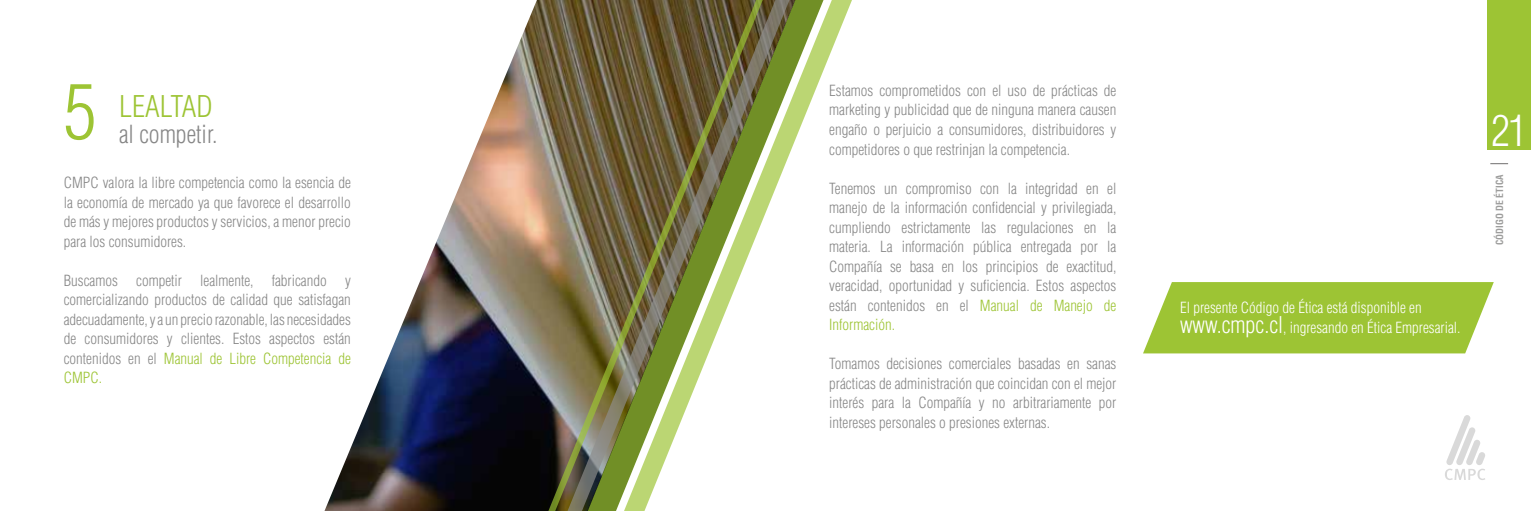
<style>
.page{position:relative;width:1531px;height:511px;background:#fff}
.page>*{position:absolute;margin:0;border:0;box-sizing:border-box;transform-origin:0 0}
.t1{font:300 condensed 75px "Helvetica LT Std";color:#9dc434}
.t2{font:300 condensed 42.15px "Helvetica LT Std";color:#fff}
.t3{font:300 condensed 29.25px "Helvetica LT Std";color:#9dc434}
.t4{font:300 condensed 24.3px "Helvetica LT Std";color:#878787}
.t5{font:300 condensed 15px/19.5px "Helvetica LT Std";color:#878787;text-align:justify}
.t6{font:300 condensed 15px/19.5px "Helvetica LT Std";color:#fff}
.t7{font:700 condensed 9.6px "Helvetica LT Std";color:#9d9d9c}
.s1{color:#9dc434}
.s2{font-size:22.5px}
</style>
<div class="page">
<div style="left:1487px;top:0;width:44px;height:150px;background:#9dc434"></div>
<svg style="left:1490px;top:163px;width:18px;height:1px"></svg>
<svg style="left:1445px;top:415px;width:40px;height:64px"></svg>
<img style="left:325px;top:0;width:214px;height:510px">
<svg style="left:539px;top:0;width:19px;height:510px;background:#72654f"></svg>
<img style="left:558px;top:0;width:57px;height:510px">
<svg style="left:615px;top:0;width:237px;height:510px"></svg>
<svg style="left:1143px;top:282px;width:351px;height:71px;background:#a5c844"></svg>
<h1 class="t1" style="left:64px;top:65px;width:35px">5</h1>
<h3 class="t3" style="left:119px;top:88px;width:95px">LEALTAD</h3>
<h3 class="t4" style="left:119px;top:118px;width:100px">al competir.</h3>
<p class="t5" style="left:64px;top:173px;width:289px">CMPC valora la libre competencia como la esencia de la economía de mercado ya que favorece el desarrollo de más y mejores productos y servicios, a menor precio para los consumidores.</p>
<p class="t5" style="left:64px;top:270px;width:289px">Buscamos competir lealmente, fabricando y comercializando productos de calidad que satisfagan adecuadamente, y a un precio razonable, las necesidades de consumidores y clientes. Estos aspectos están contenidos en el <span class="s1">Manual de Libre Competencia de CMPC.</span></p>
<p class="t5" style="left:829px;top:81px;width:289px">Estamos comprometidos con el uso de prácticas de marketing y publicidad que de ninguna manera causen engaño o perjuicio a consumidores, distribuidores y competidores o que restrinjan la competencia.</p>
<p class="t5" style="left:829px;top:178px;width:289px">Tenemos un compromiso con la integridad en el manejo de la información confidencial y privilegiada, cumpliendo estrictamente las regulaciones en la materia. La información pública entregada por la Compañía se basa en los principios de exactitud, veracidad, oportunidad y suficiencia. Estos aspectos están contenidos en el <span class="s1">Manual de Manejo de Información.</span></p>
<p class="t5" style="left:829px;top:354px;width:289px">Tomamos decisiones comerciales basadas en sanas prácticas de administración que coincidan con el mejor interés para la Compañía y no arbitrariamente por intereses personales o presiones externas.</p>
<p class="t6" style="left:1180px;top:297px;width:282px">El presente Código de Ética está disponible en <span class="s2">www.cmpc.cl</span>, ingresando en Ética Empresarial.</p>
<h2 class="t2" style="left:1491px;top:104px;width:37px">21</h2>
<p class="t7" style="left:1493px;top:245px;width:72px;rotate:-90deg">CÓDIGO DE ÉTICA</p>
</div>
